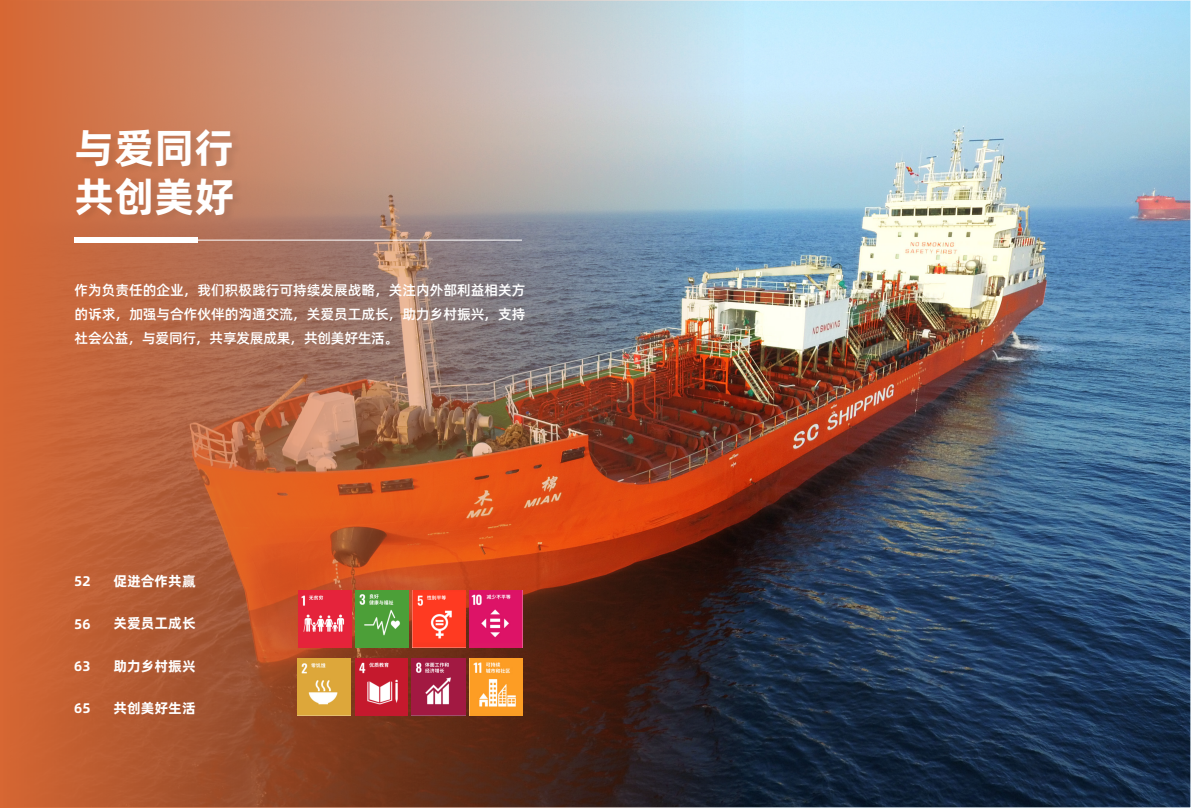
<style>
.page{position:relative;width:1191px;height:808px;background:#fff}
.page>*{position:absolute;margin:0;border:0;box-sizing:border-box;transform-origin:0 0}
.t1{font:700 40.8px "Alibaba Pu Hui Ti";color:#fff}
.正文{font:500 14px/24px "Alibaba Pu Hui Ti";letter-spacing:-.005em;color:#fff;text-align:justify}
.正文-2{font:700 14px "Alibaba Pu Hui Ti";color:#fff}
</style>
<div class="page">
<img style="left:744px;top:2px;width:445px;height:804px">
<img style="left:0;top:0;width:744px;height:808px">
<div style="left:77px;top:127px;width:167px;height:96px;background:#231f20;opacity:.1"></div>
<svg style="left:74px;top:237px;width:124px;height:6px"></svg>
<hr style="left:187px;top:240px;width:335px;height:1px;background:#fff">
<img style="left:469px;top:658px;width:53px;height:58px">
<img style="left:355px;top:658px;width:53px;height:58px">
<img style="left:469px;top:590px;width:53px;height:58px">
<img style="left:355px;top:590px;width:54px;height:58px">
<img style="left:413px;top:590px;width:52px;height:58px">
<img style="left:298px;top:590px;width:53px;height:58px">
<img style="left:412px;top:658px;width:53px;height:57px">
<img style="left:297px;top:658px;width:54px;height:57px">
<p class="t1" style="left:75px;top:116px;width:161px">与爱同行</p>
<p class="t1" style="left:75px;top:164px;width:161px">共创美好</p>
<p class="正文" style="left:75px;top:278px;width:452px">作为负责任的企业，我们积极践行可持续发展战略，关注内外部利益相关方的诉求，加强与合作伙伴的沟通交流，关爱员工成长，助力乡村振兴，支持社会公益，与爱同行，共享发展成果，共创美好生活。</p>
<p class="正文-2" style="left:74px;top:570px;width:18px">52</p>
<p class="正文-2" style="left:74px;top:613px;width:18px">56</p>
<p class="正文-2" style="left:74px;top:655px;width:18px">63</p>
<p class="正文-2" style="left:74px;top:697px;width:18px">65</p>
<p class="正文-2" style="left:113px;top:570px;width:84px">促进合作共赢</p>
<p class="正文-2" style="left:113px;top:612px;width:84px">关爱员工成长</p>
<p class="正文-2" style="left:113px;top:654px;width:84px">助力乡村振兴</p>
<p class="正文-2" style="left:113px;top:697px;width:84px">共创美好生活</p>
</div>
